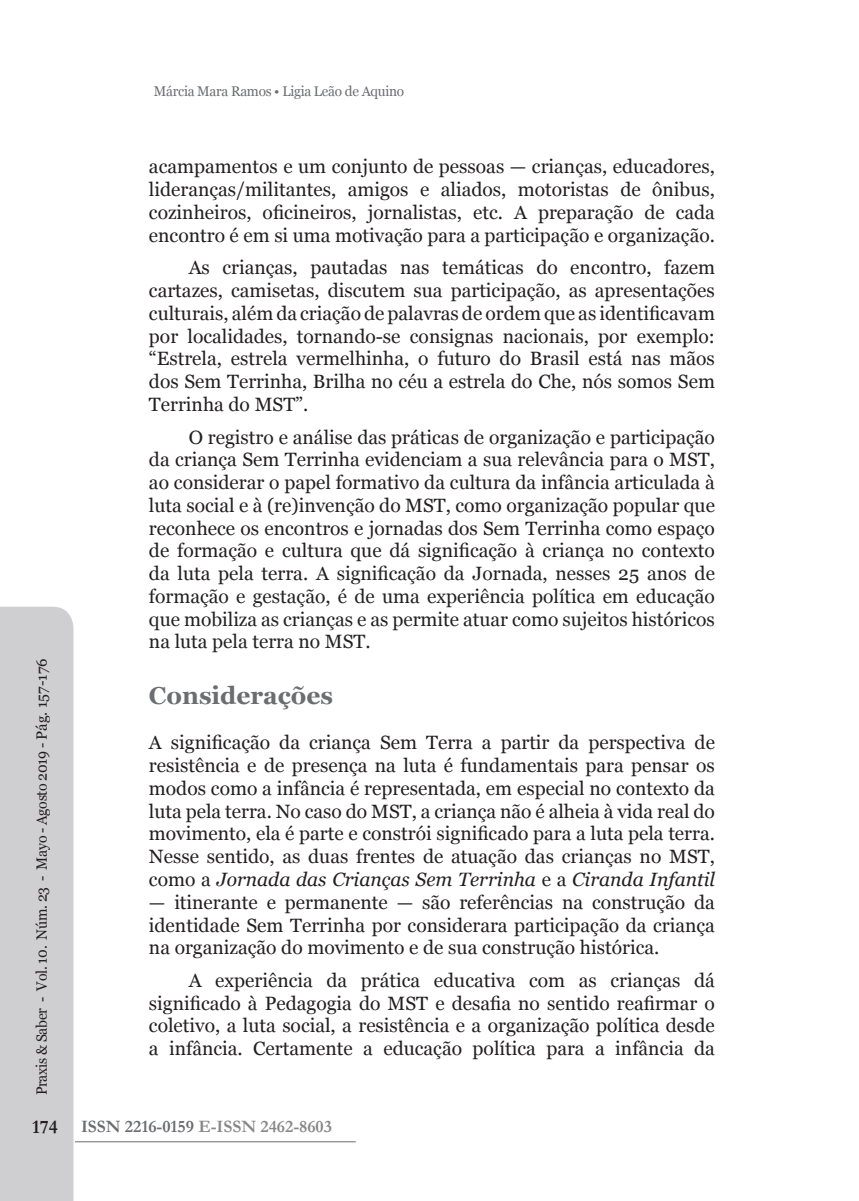
<style>
.page{position:relative;width:859px;height:1201px;background:#fff}
.page>*{position:absolute;margin:0;border:0;box-sizing:border-box;transform-origin:0 0}
.t1{font:700 24.5px "Georgia";color:#6c6d70}
.t2{font:19.25px/22.8px "Georgia";color:#231f20;text-align:justify}
.t3{font:600 17.5px "Garamond";color:#888}
.t4{font:14.88px "Georgia";letter-spacing:-.02em;color:#231f20;scale:.95 1}
.t5{font:14px "Georgia";letter-spacing:-.02em;color:#6c6d70}
.s1{color:#222}
.s2{font-style:italic}
.s3{font-size:19.25px;color:#231f20}
.s4{color:#6c6d70}
</style>
<div class="page">
<div style="left:0;top:606px;width:73px;height:594px;background:#cfcfd1"></div>
<hr style="left:75px;top:1141px;width:280px;height:1px;background:#6c6c6e">
<p class="t5" style="left:154px;top:82px;width:252px">Márcia Mara Ramos • Ligia Leão de Aquino</p>
<p class="t2" style="left:149px;top:156px;width:567px">acampamentos e um conjunto de pessoas — crianças, educadores, lideranças/militantes, amigos e aliados, motoristas de ônibus, cozinheiros, oficineiros, jornalistas, etc. A preparação de cada encontro é em si uma motivação para a participação e organização.</p>
<p class="t2" style="left:149px;top:257px;width:567px;text-indent:40px">As crianças, pautadas nas temáticas do encontro, fazem cartazes, camisetas, discutem sua participação, as apresentações culturais, além da criação de palavras de ordem que as identificavam por localidades, tornando-se consignas nacionais, por exemplo: “Estrela, estrela vermelhinha, o futuro do Brasil está nas mãos dos Sem Terrinha, Brilha no céu a estrela do Che, nós somos Sem Terrinha do MST”.</p>
<p class="t2" style="left:149px;top:426px;width:567px;text-indent:40px">O registro e análise das práticas de organização e participação da criança Sem Terrinha evidenciam a sua relevância para o MST, ao considerar o papel formativo da cultura da infância articulada à luta social e à (re)invenção do MST, como organização popular que reconhece os encontros e jornadas dos Sem Terrinha como espaço de formação e cultura que dá significação à criança no contexto da luta pela terra. <span class="s1">A significação da Jornada, nesses 25 anos de formação e gestação, é de uma experiência política em educação que mobiliza as crianças e as permite atuar como sujeitos históricos na luta pela terra no MST.</span></p>
<p class="t1" style="left:149px;top:679px;width:186px">Considerações</p>
<p class="t2" style="left:149px;top:731px;width:567px">A significação da criança Sem Terra a partir da perspectiva de resistência e de presença na luta é fundamentais para pensar os modos como a infância é representada, em especial no contexto da luta pela terra. No caso do MST, a criança não é alheia à vida real do movimento, ela é parte e constrói significado para a luta pela terra.<br>Nesse sentido, as duas frentes de atuação das crianças no MST, como a <span class="s2">Jornada das Crianças Sem Terrinha</span> e a <span class="s2">Ciranda Infantil</span></p>
<p class="t2" style="left:149px;top:891px;width:567px">— itinerante e permanente — são referências na construção da identidade Sem Terrinha por considerara participação da criança na organização do movimento e de sua construção histórica.</p>
<p class="t2" style="left:149px;top:969px;width:567px;text-indent:40px">A experiência da prática educativa com as crianças dá significado à Pedagogia do MST e desafia no sentido reafirmar o coletivo, a luta social, a resistência e a organização política desde a infância. Certamente a educação política para a infância da</p>
<p class="t4" style="left:33px;top:1095px;width:461px;rotate:-90deg">Praxis &amp; Saber - Vol. 10. Núm. 23 - Mayo - Agosto 2019 - Pág. 157-176</p>
<p class="t3" style="left:32px;top:1114px;width:301px"><span class="s3">174</span> <span class="s4">ISSN 2216-0159</span> E-ISSN 2462-8603</p>
</div>
